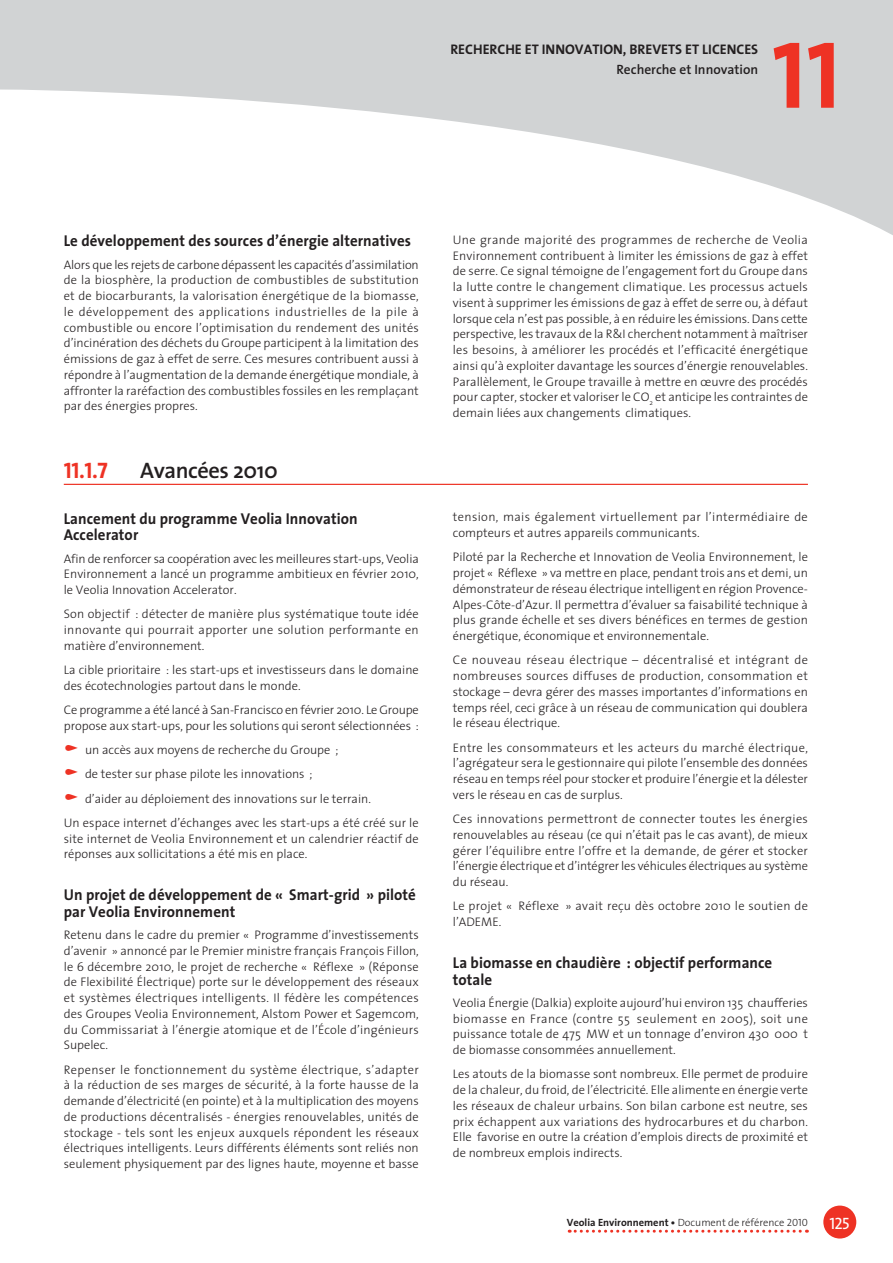
<style>
.page{position:relative;width:893px;height:1263px;background:#fff}
.page>*{position:absolute;margin:0;border:0;box-sizing:border-box;transform-origin:0 0}
.t1{font:96px "The Sans Bold Caps";color:#ee3224}
.t2{font:600 22.5px "The Sans";letter-spacing:-.02em;color:#231f20}
.t3{font:22.5px "The Sans Bold Caps";color:#ee3224}
.t4{font:16.5px "The Sans Caps";color:#fff}
.t5{font:700 15.75px/16.5px "The Sans";letter-spacing:.005em;color:#231f20;scale:.95 1}
.t6{font:700 13.95px "The Sans";color:#231f20}
.t7{font:600 13.5px "The Sans";color:#231f20}
.t8{font:300 12.45px/15.8px "The Sans";color:#231f20;text-align:justify}
.t9{font:300 12.45px/15.8px "The Sans";letter-spacing:.03em;color:#231f20}
.t10{font:300 12.45px/15.8px "The Sans";letter-spacing:.02em;color:#231f20}
.t11{font:700 10.5px "The Sans";color:#231f20}
.s1{font-weight:300}
.s2{font-family:"The Sans Light Caps";font-weight:400}
</style>
<div class="page">
<div style="left:823px;top:1205px;width:33px;height:33px;background:#ee3224;border-radius:50%"></div>
<svg style="left:569px;top:1230px;width:238px;height:3px"></svg>
<svg style="left:0;top:0;width:893px;height:235px;fill:#d1d3d4"></svg>
<hr style="left:64px;top:484px;width:744px;height:1px;background:#ee3224">
<p class="t6" style="left:450px;top:42px;width:309px">RECHERCHE ET INNOVATION, BREVETS ET LICENCES</p>
<p class="t7" style="left:616px;top:64px;width:143px">Recherche et Innovation</p>
<h1 class="t1" style="left:772px;top:18px;width:70px">11</h1>
<p class="t5" style="left:64px;top:233px;width:367px">Le développement des sources d’énergie alternatives</p>
<p class="t8" style="left:64px;top:258px;width:357px">Alors que les rejets de carbone dépassent les capacités d’assimilation de la biosphère, la production de combustibles de substitution et de biocarburants, la valorisation énergétique de la biomasse, le développement des applications industrielles de la pile à combustible ou encore l’optimisation du rendement des unités d’incinération des déchets du Groupe participent à la limitation des émissions de gaz à effet de serre. Ces mesures contribuent aussi à répondre à l’augmentation de la demande énergétique mondiale, à affronter la raréfaction des combustibles fossiles en les remplaçant par des énergies propres.</p>
<h2 class="t3" style="left:64px;top:457px;width:45px">11.1.7</h2>
<h2 class="t2" style="left:140px;top:461px;width:139px">Avancées 2010</h2>
<p class="t5" style="left:64px;top:511px;width:311px">Lancement du programme Veolia Innovation<br>Accelerator</p>
<p class="t8" style="left:64px;top:552px;width:357px">Afin de renforcer sa coopération avec les meilleures start-ups, Veolia Environnement a lancé un programme ambitieux en février 2010, le Veolia Innovation Accelerator.</p>
<p class="t8" style="left:64px;top:607px;width:357px">Son objectif : détecter de manière plus systématique toute idée innovante qui pourrait apporter une solution performante en matière d’environnement.</p>
<p class="t8" style="left:64px;top:663px;width:357px">La cible prioritaire : les start-ups et investisseurs dans le domaine des écotechnologies partout dans le monde.</p>
<p class="t8" style="left:64px;top:703px;width:357px">Ce programme a été lancé à San-Francisco en février 2010. Le Groupe propose aux start-ups, pour les solutions qui seront sélectionnées :</p>
<p class="t8" style="left:85px;top:743px;width:255px">un accès aux moyens de recherche du Groupe ;</p>
<p class="t8" style="left:85px;top:767px;width:229px">de tester sur phase pilote les innovations ;</p>
<p class="t8" style="left:85px;top:792px;width:288px">d’aider au déploiement des innovations sur le terrain.</p>
<p class="t8" style="left:64px;top:816px;width:356px">Un espace internet d’échanges avec les start-ups a été créé sur le</p>
<p class="t8" style="left:64px;top:832px;width:357px">site internet de Veolia Environnement et un calendrier réactif de réponses aux sollicitations a été mis en place.</p>
<p class="t5" style="left:64px;top:887px;width:372px">Un projet de développement de « Smart-grid » piloté par Veolia Environnement</p>
<p class="t8" style="left:64px;top:928px;width:357px">Retenu dans le cadre du premier « Programme d’investissements d’avenir » annoncé par le Premier ministre français François Fillon, le 6 décembre 2010, le projet de recherche « Réflexe » (Réponse de Flexibilité Électrique) porte sur le développement des réseaux et systèmes électriques intelligents. Il fédère les compétences des Groupes Veolia Environnement, Alstom Power et Sagemcom, du Commissariat à l’énergie atomique et de l’École d’ingénieurs Supelec.</p>
<p class="t8" style="left:64px;top:1062px;width:357px">Repenser le fonctionnement du système électrique, s’adapter à la réduction de ses marges de sécurité, à la forte hausse de la demande d’électricité (en pointe) et à la multiplication des moyens de productions décentralisés - énergies renouvelables, unités de stockage - tels sont les enjeux auxquels répondent les réseaux électriques intelligents. Leurs différents éléments sont reliés non seulement physiquement par des lignes haute, moyenne et basse</p>
<p class="t8" style="left:453px;top:233px;width:357px">Une grande majorité des programmes de recherche de Veolia Environnement contribuent à limiter les émissions de gaz à effet de serre. Ce signal témoigne de l’engagement fort du Groupe dans la lutte contre le changement climatique. Les processus actuels visent à supprimer les émissions de gaz à effet de serre ou, à défaut lorsque cela n’est pas possible, à en réduire les émissions. Dans cette perspective, les travaux de la R&amp;I cherchent notamment à maîtriser les besoins, à améliorer les procédés et l’efficacité énergétique ainsi qu’à exploiter davantage les sources d’énergie renouvelables.<br>Parallèlement, le Groupe travaille à mettre en œuvre des procédés pour capter, stocker et valoriser le CO<sub>2</sub> et anticipe les contraintes de demain liées aux changements climatiques.</p>
<p class="t9" style="left:453px;top:510px;width:357px">tension, mais également virtuellement par l’intermédiaire de compteurs et autres appareils communicants.</p>
<p class="t8" style="left:453px;top:550px;width:357px">Piloté par la Recherche et Innovation de Veolia Environnement, le projet « Réflexe » va mettre en place, pendant trois ans et demi, un démonstrateur de réseau électrique intelligent en région Provence-Alpes-Côte-d’Azur. Il permettra d’évaluer sa faisabilité technique à plus grande échelle et ses divers bénéfices en termes de gestion énergétique, économique et environnementale.</p>
<p class="t8" style="left:453px;top:653px;width:357px">Ce nouveau réseau électrique – décentralisé et intégrant de nombreuses sources diffuses de production, consommation et stockage – devra gérer des masses importantes d’informations en temps réel, ceci grâce à un réseau de communication qui doublera le réseau électrique.</p>
<p class="t8" style="left:453px;top:741px;width:357px">Entre les consommateurs et les acteurs du marché électrique, l’agrégateur sera le gestionnaire qui pilote l’ensemble des données réseau en temps réel pour stocker et produire l’énergie et la délester vers le réseau en cas de surplus.</p>
<p class="t8" style="left:453px;top:812px;width:357px">Ces innovations permettront de connecter toutes les énergies renouvelables au réseau (ce qui n’était pas le cas avant), de mieux gérer l’équilibre entre l’offre et la demande, de gérer et stocker l’énergie électrique et d’intégrer les véhicules électriques au système du réseau.</p>
<p class="t10" style="left:453px;top:899px;width:357px">Le projet « Réflexe » avait reçu dès octobre 2010 le soutien de l’ADEME.</p>
<p class="t5" style="left:453px;top:955px;width:338px">La biomasse en chaudière : objectif performance totale</p>
<p class="t8" style="left:453px;top:996px;width:357px">Veolia Énergie (Dalkia) exploite aujourd’hui environ 135 chaufferies biomasse en France (contre 55 seulement en 2005), soit une puissance totale de 475 MW et un tonnage d’environ 430 000 t de biomasse consommées annuellement.</p>
<p class="t8" style="left:453px;top:1067px;width:357px">Les atouts de la biomasse sont nombreux. Elle permet de produire de la chaleur, du froid, de l’électricité. Elle alimente en énergie verte les réseaux de chaleur urbains. Son bilan carbone est neutre, ses prix échappent aux variations des hydrocarbures et du charbon.<br>Elle favorise en outre la création d’emplois directs de proximité et de nombreux emplois indirects.</p>
<p class="t11" style="left:567px;top:1217px;width:243px">Veolia Environnement • <span class="s1">Document de référence</span> <span class="s2">2010</span></p>
<h3 class="t4" style="left:829px;top:1213px;width:22px">125</h3>
</div>
